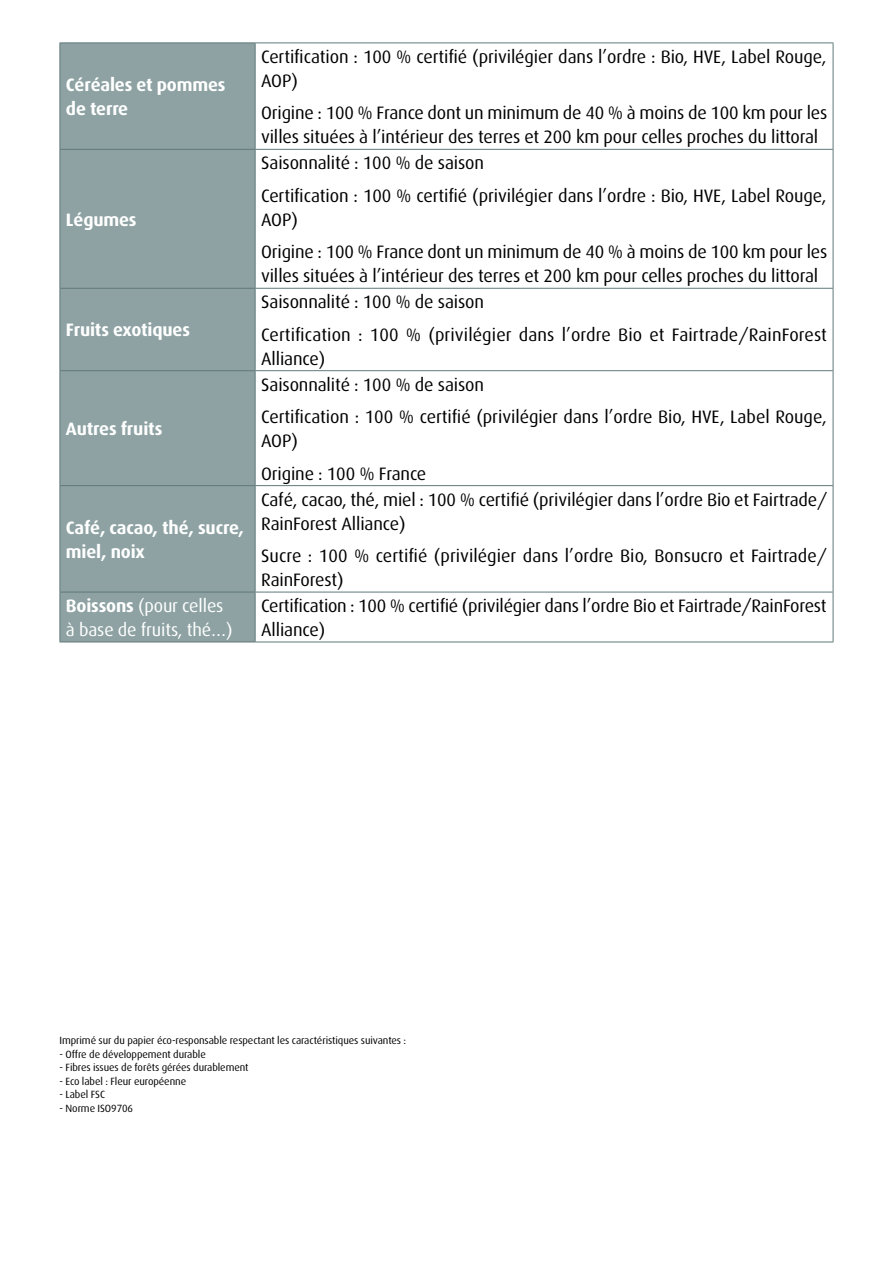
<style>
.page{position:relative;width:893px;height:1263px;background:#fff}
.page>*{position:absolute;margin:0;border:0;box-sizing:border-box;transform-origin:0 0}
.t1{font:18px/24px "Dax";letter-spacing:-.01em;color:#000}
.t2{font:700 18px/24px "Dax";letter-spacing:-.01em;color:#fff}
.t3{font:18px/24px "Dax";letter-spacing:-.01em;color:#fff}
.t4{font:10.5px "Dax";letter-spacing:-.01em;color:#000}
.s1{font-weight:700}
</style>
<div class="page">
<div style="left:61px;top:44px;width:194px;height:598px;background:#8ea2a3"></div>
<hr style="left:60px;top:43px;width:195px;height:1px;background:#60797a">
<hr style="left:60px;top:43px;width:1px;height:106px;background:#60797a">
<hr style="left:255px;top:43px;width:578px;height:1px;background:#60797a">
<hr style="left:255px;top:43px;width:1px;height:106px;background:#60797a">
<hr style="left:833px;top:43px;width:1px;height:106px;background:#60797a">
<hr style="left:60px;top:149px;width:195px;height:1px;background:#60797a">
<hr style="left:60px;top:150px;width:1px;height:138px;background:#60797a">
<hr style="left:255px;top:149px;width:578px;height:1px;background:#60797a">
<hr style="left:255px;top:150px;width:1px;height:138px;background:#60797a">
<hr style="left:833px;top:150px;width:1px;height:138px;background:#60797a">
<hr style="left:60px;top:288px;width:195px;height:1px;background:#60797a">
<hr style="left:60px;top:289px;width:1px;height:81px;background:#60797a">
<hr style="left:255px;top:288px;width:578px;height:1px;background:#60797a">
<hr style="left:255px;top:289px;width:1px;height:81px;background:#60797a">
<hr style="left:833px;top:289px;width:1px;height:81px;background:#60797a">
<hr style="left:60px;top:370px;width:195px;height:1px;background:#60797a">
<hr style="left:60px;top:371px;width:1px;height:114px;background:#60797a">
<hr style="left:255px;top:370px;width:578px;height:1px;background:#60797a">
<hr style="left:255px;top:371px;width:1px;height:114px;background:#60797a">
<hr style="left:833px;top:371px;width:1px;height:114px;background:#60797a">
<hr style="left:60px;top:485px;width:195px;height:1px;background:#60797a">
<hr style="left:60px;top:486px;width:1px;height:106px;background:#60797a">
<hr style="left:255px;top:485px;width:578px;height:1px;background:#60797a">
<hr style="left:255px;top:486px;width:1px;height:106px;background:#60797a">
<hr style="left:833px;top:486px;width:1px;height:106px;background:#60797a">
<hr style="left:60px;top:592px;width:195px;height:1px;background:#60797a">
<hr style="left:60px;top:592px;width:1px;height:50px;background:#60797a">
<hr style="left:255px;top:592px;width:578px;height:1px;background:#60797a">
<hr style="left:255px;top:592px;width:1px;height:50px;background:#60797a">
<hr style="left:833px;top:592px;width:1px;height:50px;background:#60797a">
<hr style="left:60px;top:642px;width:195px;height:1px;background:#60797a">
<hr style="left:255px;top:642px;width:578px;height:1px;background:#60797a">
<p class="t2" style="left:66px;top:73px;width:161px">Céréales et pommes de terre</p>
<p class="t2" style="left:66px;top:208px;width:72px">Légumes</p>
<p class="t2" style="left:66px;top:318px;width:126px">Fruits exotiques</p>
<p class="t2" style="left:66px;top:417px;width:98px">Autres fruits</p>
<p class="t2" style="left:66px;top:516px;width:180px">Café, cacao, thé, sucre, miel, noix</p>
<p class="t1" style="left:261px;top:45px;width:567px">Certification : 100 % certifié (privilégier dans l’ordre : Bio, HVE, Label Rouge,<br>AOP)</p>
<p class="t1" style="left:261px;top:101px;width:568px">Origine : 100 % France dont un minimum de 40 % à moins de 100 km pour les villes situées à l’intérieur des terres et 200 km pour celles proches du littoral</p>
<p class="t1" style="left:261px;top:147px;width:567px;line-height:32.5px">Saisonnalité : 100 % de saison<br>Certification : 100 % certifié (privilégier dans l’ordre : Bio, HVE, Label Rouge,</p>
<p class="t1" style="left:261px;top:203px;width:568px;line-height:32.5px">AOP)<br>Origine : 100 % France dont un minimum de 40 % à moins de 100 km pour les</p>
<p class="t1" style="left:261px;top:264px;width:559px">villes situées à l’intérieur des terres et 200 km pour celles proches du littoral</p>
<p class="t1" style="left:261px;top:286px;width:567px;line-height:32.5px">Saisonnalité : 100 % de saison<br>Certification : 100 % (privilégier dans l’ordre Bio et Fairtrade/RainForest</p>
<p class="t1" style="left:261px;top:347px;width:66px">Alliance)</p>
<p class="t1" style="left:261px;top:368px;width:567px;line-height:32.5px">Saisonnalité : 100 % de saison<br>Certification : 100 % certifié (privilégier dans l’ordre Bio, HVE, Label Rouge,</p>
<p class="t1" style="left:261px;top:425px;width:167px;line-height:32.5px">AOP)<br>Origine : 100 % France</p>
<p class="t1" style="left:261px;top:487px;width:568px">Café, cacao, thé, miel : 100 % certifié (privilégier dans l’ordre Bio et Fairtrade/<br>RainForest Alliance)</p>
<p class="t1" style="left:261px;top:544px;width:567px">Sucre : 100 % certifié (privilégier dans l’ordre Bio, Bonsucro et Fairtrade/<br>RainForest)</p>
<p class="t3" style="left:66px;top:594px;width:168px"><span class="s1">Boissons</span> (pour celles à base de fruits, thé…)</p>
<p class="t1" style="left:261px;top:594px;width:567px">Certification : 100 % certifié (privilégier dans l’ordre Bio et Fairtrade/RainForest<br>Alliance)</p>
<p class="t4" style="left:60px;top:1035px;width:348px">Imprimé sur du papier éco-responsable respectant les caractéristiques suivantes :</p>
<p class="t4" style="left:60px;top:1048px;width:148px">- Offre de développement durable</p>
<p class="t4" style="left:60px;top:1062px;width:191px">- Fibres issues de forêts gérées durablement</p>
<p class="t4" style="left:60px;top:1075px;width:128px">- Eco label : Fleur européenne</p>
<p class="t4" style="left:60px;top:1089px;width:47px">- Label FSC</p>
<p class="t4" style="left:60px;top:1102px;width:75px">- Norme ISO9706</p>
</div>
